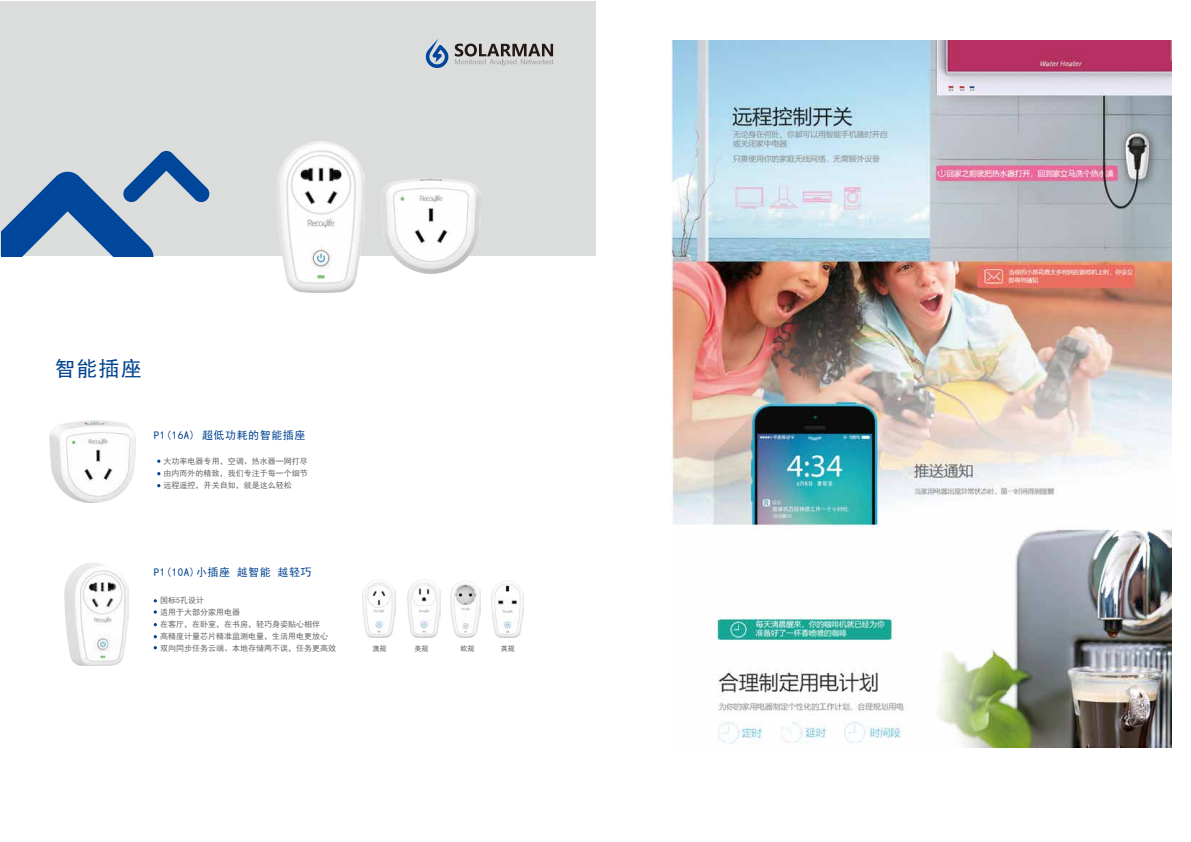
<style>
.page{position:relative;width:1191px;height:842px;background:#fff}
.page>*{position:absolute;margin:0;border:0;box-sizing:border-box;transform-origin:0 0}
.t1{font:21px "Sim Hei";color:#004491}
.t2{font:11px "Sim Hei";letter-spacing:.05em;color:#004491}
.t3{font:8px/12px "Sim Hei";color:#666;text-align:justify}
.t4{font:7px "Sim Hei";color:#585757}
</style>
<div class="page">
<svg style="left:154px;top:610px;width:3px;height:4px"></svg>
<img style="left:671px;top:40px;width:500px;height:707px">
<img style="left:50px;top:420px;width:85px;height:82px">
<img style="left:363px;top:580px;width:33px;height:57px">
<img style="left:407px;top:580px;width:33px;height:57px">
<img style="left:451px;top:581px;width:29px;height:56px">
<img style="left:491px;top:580px;width:32px;height:57px">
<img style="left:64px;top:563px;width:65px;height:102px">
<div style="left:0;top:1px;width:595px;height:255px;background:#dbdcdc"></div>
<svg style="left:426px;top:39px;width:22px;height:29px"></svg>
<svg style="left:455px;top:44px;width:98px;height:22px"></svg>
<svg style="left:2px;top:151px;width:208px;height:106px"></svg>
<img style="left:383px;top:178px;width:98px;height:96px">
<img style="left:278px;top:142px;width:86px;height:150px">
<h1 class="t1" style="left:55px;top:358px;width:89px">智能插座</h1>
<h2 class="t2" style="left:154px;top:429px;width:153px">P1(16A) 超低功耗的智能插座</h2>
<p class="t3" style="left:164px;top:455px;width:145px">大功率电器专用，空调、热水器一网打尽由内而外的精致，我们专注于每一个细节远程遥控，开关自如，就是这么轻松</p>
<h2 class="t2" style="left:154px;top:567px;width:159px">P1(10A)小插座 越智能 越轻巧</h2>
<p class="t3" style="left:160px;top:594px;width:177px;text-align:left">国标5孔设计<br>适用于大部分家用电器<br>在客厅，在卧室，在书房，轻巧身姿贴心相伴<br>高精度计量芯片精准监测电量，生活用电更放心双向同步任务云端、本地存储两不误，任务更高效</p>
<p class="t4" style="left:372px;top:645px;width:15px">澳规</p>
<p class="t4" style="left:414px;top:645px;width:15px">美规</p>
<p class="t4" style="left:460px;top:645px;width:15px">欧规</p>
<p class="t4" style="left:501px;top:645px;width:15px">英规</p>
</div>
